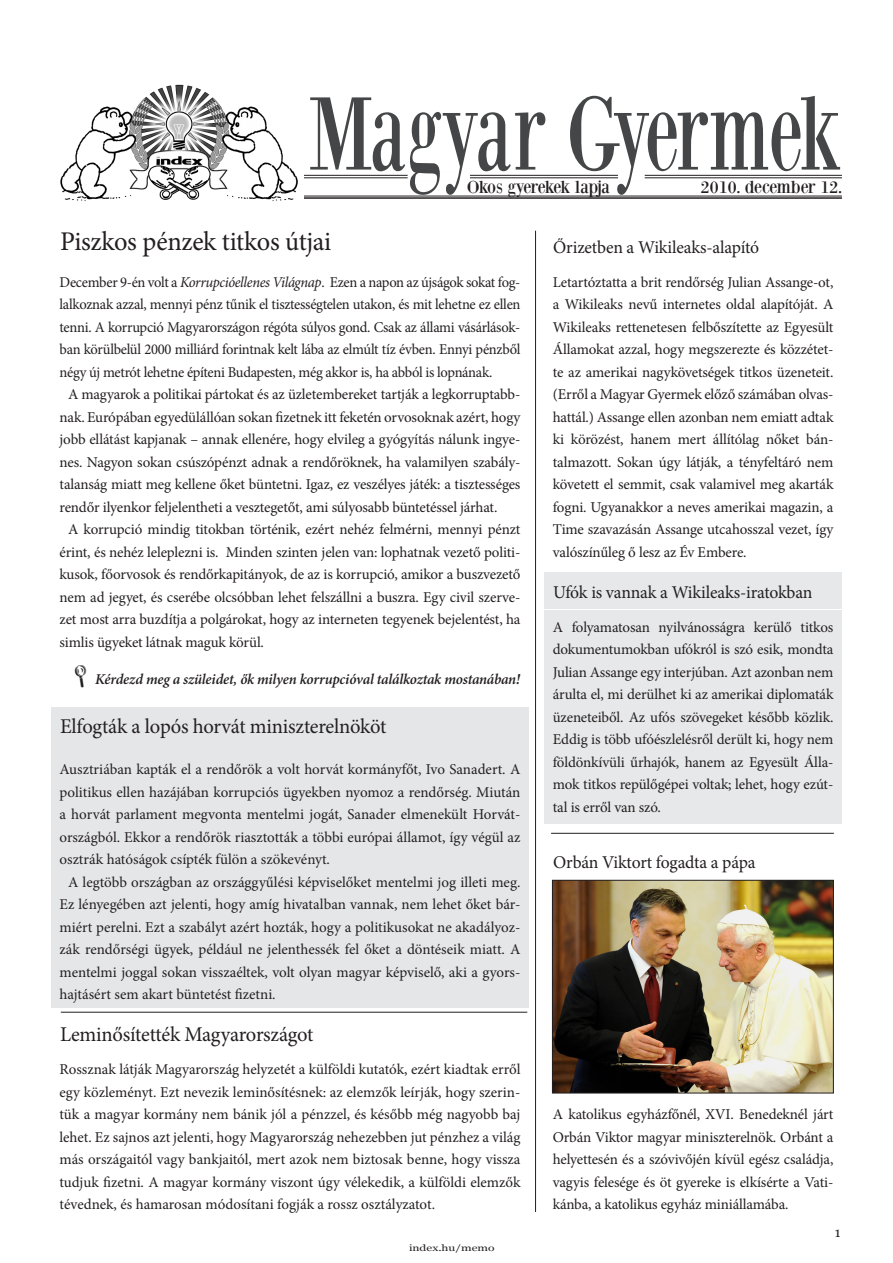
<style>
.page{position:relative;width:893px;height:1263px;background:#fff}
.page>*{position:absolute;margin:0;border:0;box-sizing:border-box;transform-origin:0 0}
.t1{font:108px "Bodoni XT";letter-spacing:-.05em;color:#454647;scale:.71 1}
.t2{font:27px "Minion Pro";letter-spacing:-.01em;color:#231f20}
.t3{font:21px "Minion Pro";letter-spacing:-.01em;color:#231f20}
.t4{font:18px "Minion Pro";letter-spacing:-.01em;color:#231f20}
.t5{font:18px "Bodoni XT";letter-spacing:-.04em;color:#231f20}
.t6{font:18px "Bodoni XT";color:#231f20}
.t7{font:15px/22.5px "Minion Pro";letter-spacing:-.01em;color:#231f20;text-align:justify}
.t8{font:italic 600 15px "Minion Pro";letter-spacing:-.015em;color:#231f20}
.t9{font:13.5px "Georgia";color:#231f20}
.t10{font:9px "Georgia";color:#231f20;scale:1.33 1}
.s1{font-style:italic}
</style>
<div class="page">
<hr style="left:69px;top:175px;width:773px;height:1px;background:#231f20">
<hr style="left:69px;top:178px;width:773px;height:1px;background:#231f20">
<div style="left:619px;top:172px;width:25px;height:9px;background:#fff"></div>
<div style="left:408px;top:172px;width:61px;height:9px;background:#fff"></div>
<hr style="left:69px;top:196px;width:773px;height:1px;background:#231f20">
<hr style="left:69px;top:197px;width:773px;height:2px;background:#231f20">
<img style="left:60px;top:84px;width:244px;height:118px">
<hr style="left:535px;top:231px;width:1px;height:981px;background:#231f20">
<hr style="left:551px;top:833px;width:283px;height:1px;background:#231f20">
<div style="left:51px;top:747px;width:478px;height:261px;background:#e5e6e8"></div>
<div style="left:51px;top:708px;width:478px;height:39px;background:#e5e6e8"></div>
<div style="left:544px;top:610px;width:298px;height:213px;background:#e7e8e9"></div>
<div style="left:544px;top:573px;width:298px;height:36px;background:#e7e8e9"></div>
<img style="left:554px;top:882px;width:277px;height:209px">
<div style="left:552px;top:880px;width:281px;height:213px;border:1px solid #231f20"></div>
<hr style="left:61px;top:1012px;width:466px;height:1px;background:#231f20">
<p class="t1" style="left:309px;top:68px;width:752px">Magyar Gyermek</p>
<p class="t5" style="left:467px;top:177px;width:145px">Okos gyerekek lapja</p>
<p class="t6" style="left:701px;top:177px;width:143px">2010. december 12.</p>
<p class="t2" style="left:60px;top:223px;width:273px">Piszkos pénzek titkos útjai</p>
<p class="t7" style="left:60px;top:271px;width:462px">December 9-én volt a <span class="s1">Korrupcióellenes Világnap</span>. Ezen a napon az újságok sokat fog&shy;lalkoznak azzal, mennyi pénz tűnik el tisztességtelen utakon, és mit lehetne ez ellen tenni. A korrupció Magyarországon régóta súlyos gond. Csak az állami vásárlások&shy;ban körülbelül 2000 milliárd forintnak kelt lába az elmúlt tíz évben. Ennyi pénzből négy új metrót lehetne építeni Budapesten, még akkor is, ha abból is lopnának.</p>
<p class="t7" style="left:60px;top:383px;width:462px;text-indent:9px">A magyarok a politikai pártokat és az üzletembereket tartják a legkorruptabb&shy;nak. Európában egyedülállóan sokan fizetnek itt feketén orvosoknak azért, hogy jobb ellátást kapjanak – annak ellenére, hogy elvileg a gyógyítás nálunk ingye&shy;nes. Nagyon sokan csúszópénzt adnak a rendőröknek, ha valamilyen szabály&shy;talanság miatt meg kellene őket büntetni. Igaz, ez veszélyes játék: a tisztességes rendőr ilyenkor feljelentheti a vesztegetőt, ami súlyosabb büntetéssel járhat.</p>
<p class="t7" style="left:60px;top:518px;width:462px;text-indent:9px">A korrupció mindig titokban történik, ezért nehéz felmérni, mennyi pénzt érint, és nehéz leleplezni is. Minden szinten jelen van: lophatnak vezető politi&shy;kusok, főorvosok és rendőrkapitányok, de az is korrupció, amikor a buszvezető nem ad jegyet, és cserébe olcsóbban lehet felszállni a buszra. Egy civil szerve&shy;zet most arra buzdítja a polgárokat, hogy az interneten tegyenek bejelentést, ha simlis ügyeket látnak maguk körül.</p>
<p class="t8" style="left:95px;top:670px;width:427px">Kérdezd meg a szüleidet, ők milyen korrupcióval találkoztak mostanában!</p>
<p class="t3" style="left:60px;top:712px;width:328px">Elfogták a lopós horvát miniszterelnököt</p>
<p class="t7" style="left:60px;top:758px;width:462px">Ausztriában kapták el a rendőrök a volt horvát kormányfőt, Ivo Sanadert. A politikus ellen hazájában korrupciós ügyekben nyomoz a rendőrség. Miután a horvát parlament megvonta mentelmi jogát, Sanader elmenekült Horvát&shy;országból. Ekkor a rendőrök riasztották a többi európai államot, így végül az osztrák hatóságok csípték fülön a szökevényt.</p>
<p class="t7" style="left:60px;top:871px;width:462px;text-indent:9px">A legtöbb országban az országgyűlési képviselőket mentelmi jog illeti meg.<br>Ez lényegében azt jelenti, hogy amíg hivatalban vannak, nem lehet őket bár&shy;miért perelni. Ezt a szabályt azért hozták, hogy a politikusokat ne akadályoz&shy;zák rendőrségi ügyek, például ne jelenthessék fel őket a döntéseik miatt. A mentelmi joggal sokan visszaéltek, volt olyan magyar képviselő, aki a gyors&shy;hajtásért sem akart büntetést fizetni.</p>
<p class="t3" style="left:60px;top:1020px;width:255px">Leminősítették Magyarországot</p>
<p class="t7" style="left:60px;top:1058px;width:462px">Rossznak látják Magyarország helyzetét a külföldi kutatók, ezért kiadtak erről egy közleményt. Ezt nevezik leminősítésnek: az elemzők leírják, hogy szerin&shy;tük a magyar kormány nem bánik jól a pénzzel, és később még nagyobb baj lehet. Ez sajnos azt jelenti, hogy Magyarország nehezebben jut pénzhez a világ más országaitól vagy bankjaitól, mert azok nem biztosak benne, hogy vissza tudjuk fizetni. A magyar kormány viszont úgy vélekedik, a külföldi elemzők tévednek, és hamarosan módosítani fogják a rossz osztályzatot.</p>
<p class="t10" style="left:409px;top:1243px;width:66px">index.hu/memo</p>
<p class="t4" style="left:553px;top:235px;width:207px">Őrizetben a Wikileaks-alapító</p>
<p class="t7" style="left:553px;top:271px;width:282px">Letartóztatta a brit rendőrség Julian Assange-ot, a Wikileaks nevű internetes oldal alapítóját. A Wikileaks rettenetesen felbőszítette az Egyesült Államokat azzal, hogy megszerezte és közzétet&shy;te az amerikai nagykövetségek titkos üzeneteit. (Erről a Magyar Gyermek előző számában olvas&shy;hattál.) Assange ellen azonban nem emiatt adtak ki körözést, hanem mert állítólag nőket bán&shy;talmazott. Sokan úgy látják, a tényfeltáró nem követett el semmit, csak valamivel meg akarták fogni. Ugyanakkor a neves amerikai magazin, a Time szavazásán Assange utcahosszal vezet, így valószínűleg ő lesz az Év Embere.</p>
<p class="t4" style="left:553px;top:580px;width:261px">Ufók is vannak a Wikileaks-iratokban</p>
<p class="t7" style="left:553px;top:616px;width:282px">A folyamatosan nyilvánosságra kerülő titkos dokumentumokban ufókról is szó esik, mondta Julian Assange egy interjúban. Azt azonban nem árulta el, mi derülhet ki az amerikai diplomaták üzeneteiből. Az ufós szövegeket később közlik.<br>Eddig is több ufóészlelésről derült ki, hogy nem földönkívüli űrhajók, hanem az Egyesült Álla&shy;mok titkos repülőgépei voltak; lehet, hogy ezút&shy;tal is erről van szó.</p>
<p class="t4" style="left:553px;top:850px;width:204px">Orbán Viktort fogadta a pápa</p>
<p class="t7" style="left:553px;top:1103px;width:282px">A katolikus egyházfőnél, XVI. Benedeknél járt Orbán Viktor magyar miniszterelnök. Orbánt a helyettesén és a szóvivőjén kívül egész családja, vagyis felesége és öt gyereke is elkísérte a Vati&shy;kánba, a katolikus egyház miniállamába.</p>
<p class="t9" style="left:835px;top:1225px;width:7px">1</p>
</div>
